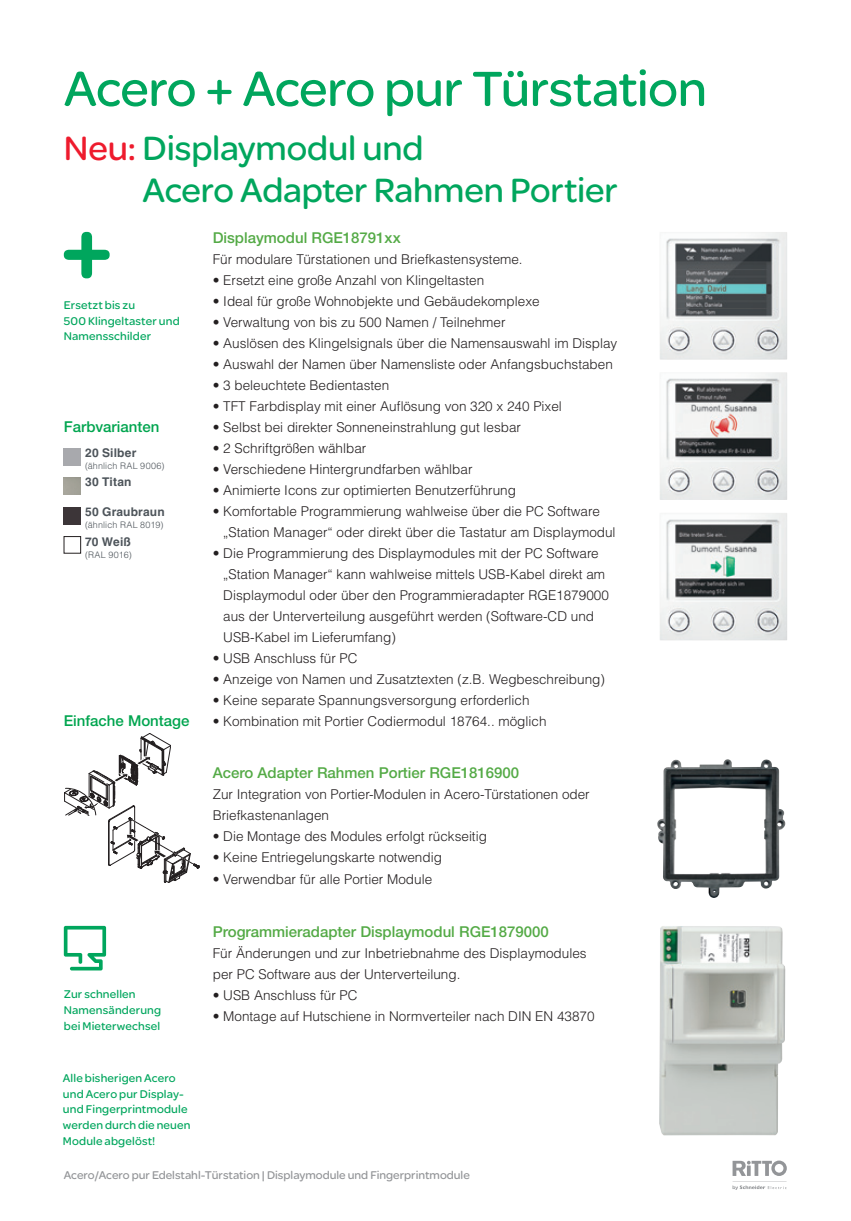
<style>
.page{position:relative;width:851px;height:1221px;background:#fff}
.page>*{position:absolute;margin:0;border:0;box-sizing:border-box;transform-origin:0 0}
.t1{font:52.5px "SE Optimist";letter-spacing:-.015em;color:#00a65d}
.t2{font:36px/42px "SE Optimist";letter-spacing:-.005em;color:#00a65d}
.t3{font:500 15px "Helvetica Neue LT Std";color:#54aa46}
.t4{font:500 15px "Helvetica Neue LT Std";color:#00a54f}
.t5{font:300 13.5px/21px "Helvetica LT Std";color:#231f20}
.t6{font:12px/15.8px "SE Optimist";letter-spacing:.015em;color:#00a65d}
.t7{font:12px "SE Optimist";color:#939598}
.t8{font:700 12px "Helvetica LT Std";letter-spacing:.015em;color:#4d545a}
.t9{font:300 9px "Helvetica LT Std";letter-spacing:.015em;color:#4d545a}
.s1{color:#ee1b2d}
</style>
<div class="page">
<img style="left:660px;top:232px;width:127px;height:127px">
<img style="left:660px;top:372px;width:127px;height:128px">
<img style="left:660px;top:513px;width:127px;height:127px">
<svg style="left:732px;top:1160px;width:54px;height:29px"></svg>
<img style="left:659px;top:926px;width:126px;height:209px">
<svg style="left:64px;top:925px;width:42px;height:45px"></svg>
<svg style="left:64px;top:232px;width:46px;height:46px"></svg>
<img style="left:657px;top:759px;width:128px;height:139px">
<div style="left:64px;top:448px;width:17px;height:17px;background:#a8a9ad"></div>
<div style="left:64px;top:507px;width:17px;height:17px;background:#3c3538"></div>
<div style="left:64px;top:536px;width:17px;height:17px;border:1px solid #231f20"></div>
<svg style="left:64px;top:733px;width:136px;height:149px"></svg>
<h1 class="t1" style="left:64px;top:52px;width:644px">Acero + Acero pur Türstation</h1>
<h2 class="t2" style="left:142px;top:126px;width:476px;text-indent:-79px"><span class="s1">Neu:</span> Displaymodul und<br>Acero Adapter Rahmen Portier</h2>
<p class="t6" style="left:64px;top:296px;width:117px">Ersetzt bis zu<br>500 Klingeltaster und<br>Namensschilder</p>
<p class="t4" style="left:64px;top:417px;width:97px">Farbvarianten</p>
<p class="t8" style="left:85px;top:445px;width:53px">20 Silber</p>
<p class="t9" style="left:85px;top:460px;width:81px">(ähnlich RAL 9006)</p>
<p class="t8" style="left:85px;top:475px;width:48px">30 Titan</p>
<p class="t8" style="left:85px;top:504px;width:81px">50 Graubraun</p>
<p class="t9" style="left:85px;top:519px;width:80px">(ähnlich RAL 8019)</p>
<p class="t8" style="left:85px;top:534px;width:47px">70 Weiß</p>
<p class="t9" style="left:85px;top:549px;width:48px">(RAL 9016)</p>
<p class="t4" style="left:64px;top:711px;width:127px">Einfache Montage</p>
<p class="t6" style="left:64px;top:985px;width:99px">Zur schnellen<br>Namensänderung bei Mieterwechsel</p>
<p class="t6" style="left:63px;top:1069px;width:129px">Alle bisherigen Acero und Acero pur Display&shy;und Fingerprintmodule werden durch die neuen<br>Module abgelöst!</p>
<p class="t3" style="left:213px;top:228px;width:189px">Displaymodul RGE18791xx</p>
<p class="t5" style="left:213px;top:248px;width:311px">Für modulare Türstationen und Briefkastensysteme.</p>
<p class="t5" style="left:213px;top:269px;width:273px">• Ersetzt eine große Anzahl von Klingeltasten</p>
<p class="t5" style="left:213px;top:290px;width:328px">• Ideal für große Wohnobjekte und Gebäudekomplexe</p>
<p class="t5" style="left:213px;top:311px;width:294px">• Verwaltung von bis zu 500 Namen / Teilnehmer</p>
<p class="t5" style="left:213px;top:332px;width:406px">• Auslösen des Klingelsignals über die Namensauswahl im Display</p>
<p class="t5" style="left:213px;top:353px;width:401px">• Auswahl der Namen über Namensliste oder Anfangsbuchstaben</p>
<p class="t5" style="left:213px;top:374px;width:178px">• 3 beleuchtete Bedientasten</p>
<p class="t5" style="left:213px;top:395px;width:350px">• TFT Farbdisplay mit einer Auflösung von 320 x 240 Pixel</p>
<p class="t5" style="left:213px;top:416px;width:310px">• Selbst bei direkter Sonneneinstrahlung gut lesbar</p>
<p class="t5" style="left:213px;top:437px;width:155px">• 2 Schriftgrößen wählbar</p>
<p class="t5" style="left:213px;top:458px;width:261px">• Verschiedene Hintergrundfarben wählbar</p>
<p class="t5" style="left:213px;top:479px;width:305px">• Animierte Icons zur optimierten Benutzerführung</p>
<p class="t5" style="left:223px;top:500px;width:394px;text-indent:-11px">• Komfortable Programmierung wahlweise über die PC Software „Station Manager“ oder direkt über die Tastatur am Displaymodul</p>
<p class="t5" style="left:223px;top:542px;width:387px;text-indent:-11px">• Die Programmierung des Displaymodules mit der PC Software „Station Manager“ kann wahlweise mittels USB-Kabel direkt am Displaymodul oder über den Programmieradapter RGE1879000 aus der Unterverteilung ausgeführt werden (Software-CD und USB-Kabel im Lieferumfang)</p>
<p class="t5" style="left:213px;top:647px;width:146px">• USB Anschluss für PC</p>
<p class="t5" style="left:213px;top:668px;width:393px">• Anzeige von Namen und Zusatztexten (z.B. Wegbeschreibung)</p>
<p class="t5" style="left:213px;top:689px;width:318px">• Keine separate Spannungsversorgung erforderlich</p>
<p class="t5" style="left:213px;top:710px;width:335px">• Kombination mit Portier Codiermodul 18764.. möglich</p>
<p class="t3" style="left:213px;top:764px;width:308px">Acero Adapter Rahmen Portier RGE1816900</p>
<p class="t5" style="left:213px;top:784px;width:378px">Zur Integration von Portier-Modulen in Acero-Türstationen oder<br>Briefkastenanlagen</p>
<p class="t5" style="left:213px;top:826px;width:276px">• Die Montage des Modules erfolgt rückseitig</p>
<p class="t5" style="left:213px;top:847px;width:231px">• Keine Entriegelungskarte notwendig</p>
<p class="t5" style="left:213px;top:868px;width:221px">• Verwendbar für alle Portier Module</p>
<p class="t3" style="left:213px;top:922px;width:337px">Programmieradapter Displaymodul RGE1879000</p>
<p class="t5" style="left:213px;top:942px;width:375px">Für Änderungen und zur Inbetriebnahme des Displaymodules per PC Software aus der Unterverteilung.</p>
<p class="t5" style="left:213px;top:984px;width:146px">• USB Anschluss für PC</p>
<p class="t5" style="left:213px;top:1005px;width:383px">• Montage auf Hutschiene in Normverteiler nach DIN EN 43870</p>
<p class="t7" style="left:64px;top:1166px;width:407px">Acero/Acero pur Edelstahl-Türstation | Displaymodule und Fingerprintmodule</p>
</div>
